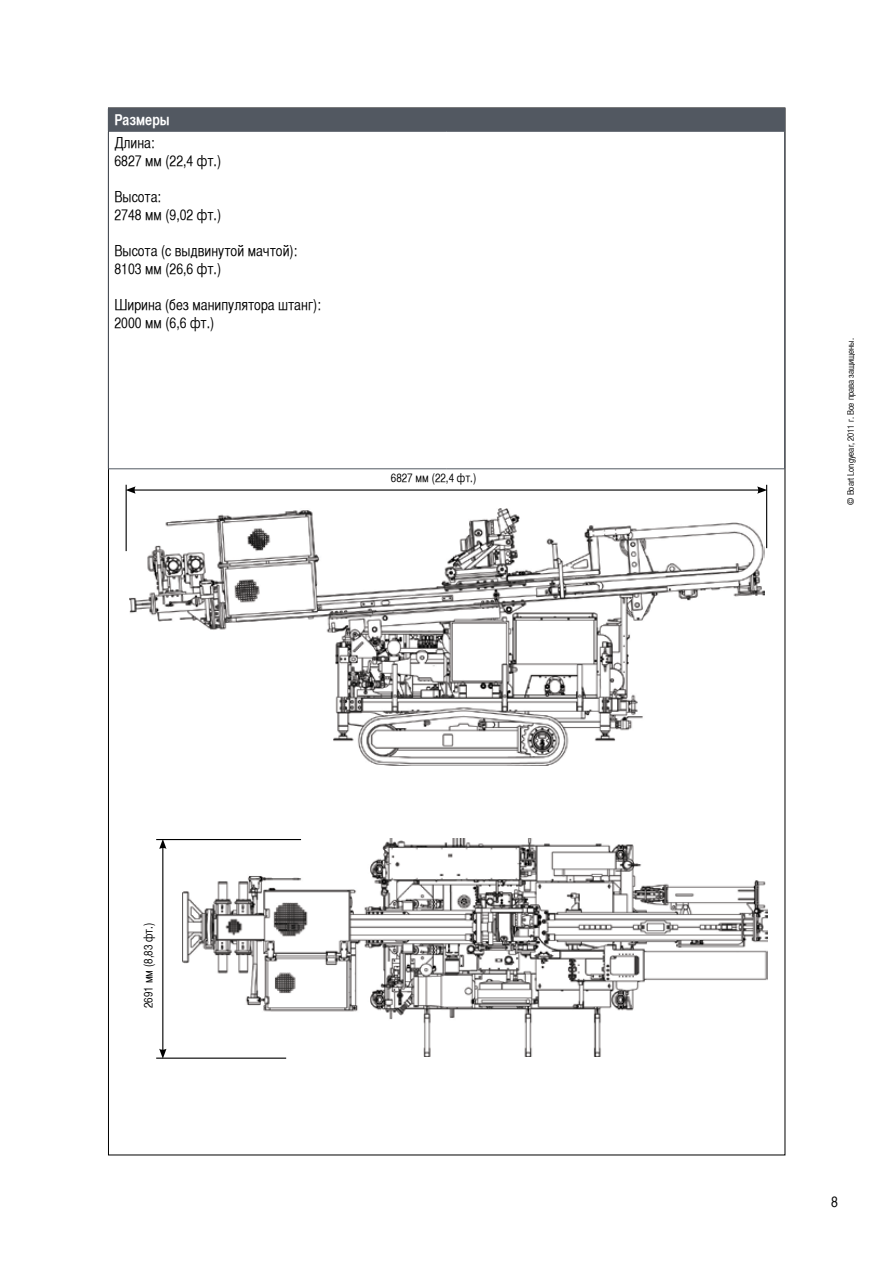
<style>
.page{position:relative;width:893px;height:1263px;background:#fff}
.page>*{position:absolute;margin:0;border:0;box-sizing:border-box;transform-origin:0 0}
.t1{font:15px/18px "Helvetica CY Plain";color:#000}
.t2{font:15px "Helvetica CY Bold";color:#fff}
.t3{font:12px "Helvetica CY Plain";color:#000}
.t4{font:9px "Helvetica CY Plain";color:#000}
</style>
<div class="page">
<img style="left:129px;top:509px;width:635px;height:256px">
<img style="left:183px;top:839px;width:584px;height:217px">
<hr style="left:126px;top:485px;width:1px;height:66px;background:#000">
<hr style="left:766px;top:485px;width:1px;height:63px;background:#000">
<hr style="left:133px;top:489px;width:627px;height:2px;background:#000">
<svg style="left:126px;top:486px;width:10px;height:8px"></svg>
<svg style="left:757px;top:486px;width:10px;height:8px"></svg>
<hr style="left:156px;top:839px;width:145px;height:1px;background:#000">
<hr style="left:156px;top:1057px;width:130px;height:2px;background:#000">
<hr style="left:162px;top:847px;width:1px;height:204px;background:#000">
<svg style="left:159px;top:1049px;width:7px;height:10px"></svg>
<svg style="left:159px;top:840px;width:7px;height:9px"></svg>
<div style="left:108px;top:108px;width:677px;height:23px;background:#525861"></div>
<hr style="left:108px;top:131px;width:338px;height:1px;background:#525861">
<hr style="left:108px;top:132px;width:1px;height:336px;background:#525861">
<hr style="left:446px;top:131px;width:339px;height:1px;background:#525861">
<hr style="left:784px;top:132px;width:1px;height:336px;background:#525861">
<hr style="left:108px;top:468px;width:338px;height:1px;background:#525861">
<hr style="left:446px;top:468px;width:339px;height:1px;background:#525861">
<p class="t2" style="left:114px;top:111px;width:57px">Размеры</p>
<p class="t1" style="left:114px;top:134px;width:108px">Длина:<br>6827 мм (22,4 фт.)</p>
<p class="t1" style="left:114px;top:188px;width:108px">Высота:<br>2748 мм (9,02 фт.)</p>
<p class="t1" style="left:114px;top:242px;width:184px">Высота (с выдвинутой мачтой):<br>8103 мм (26,6 фт.)</p>
<p class="t1" style="left:114px;top:296px;width:208px">Ширина (без манипулятора штанг):<br>2000 мм (6,6 фт.)</p>
<p class="t3" style="left:391px;top:471px;width:87px">6827 мм (22,4 фт.)</p>
<p class="t3" style="left:141px;top:1008px;width:87px;rotate:-90deg">2691 мм (8,83 фт.)</p>
<p class="t4" style="left:845px;top:505px;width:168px;rotate:-90deg">© Boart Longyear, 2011 г. Все права защищены.</p>
<p class="t1" style="left:831px;top:1193px;width:8px">8</p>
</div>
